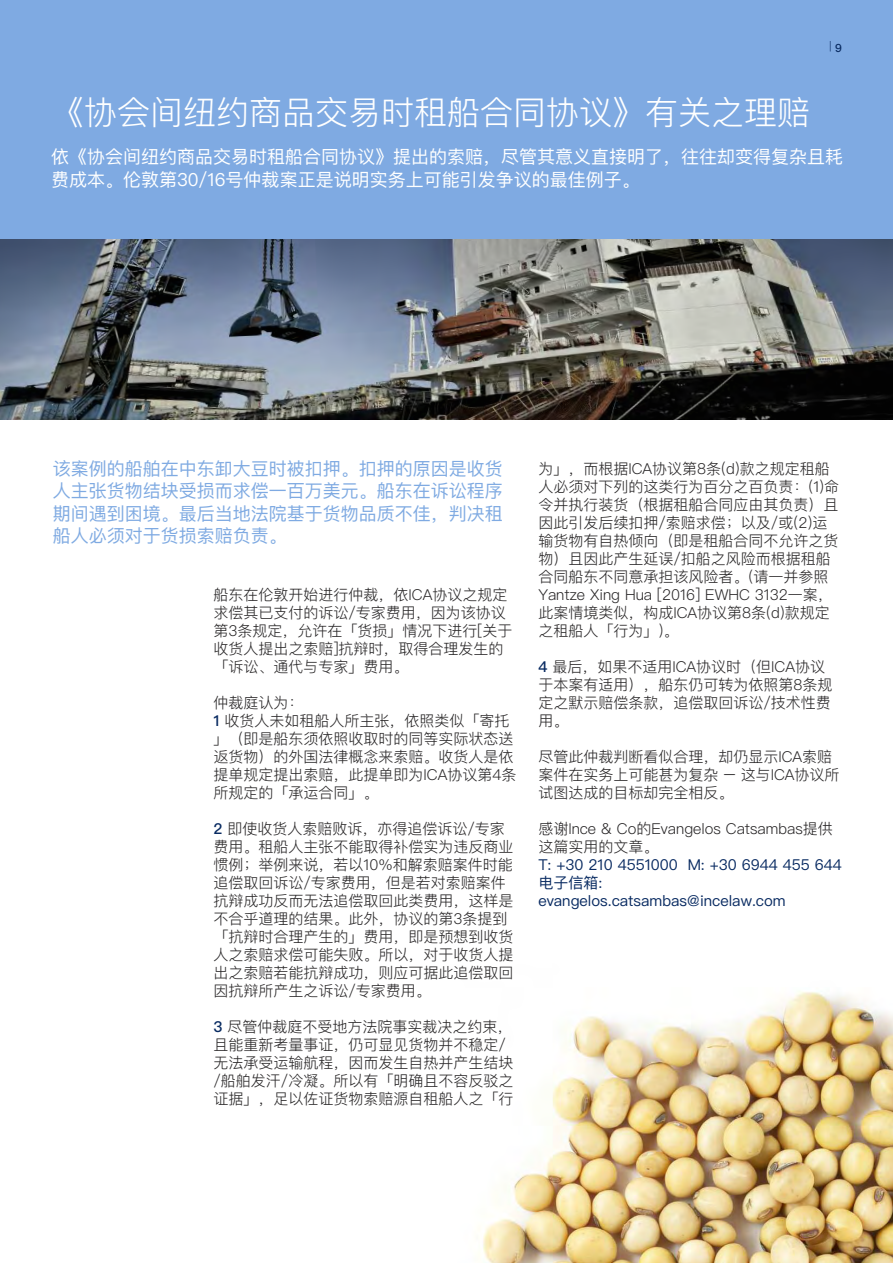
<style>
.page{position:relative;width:893px;height:1263px;background:#fff}
.page>*{position:absolute;margin:0;border:0;box-sizing:border-box;transform-origin:0 0}
.t1{font:300 33px "Ping Fang SC";color:#fff}
.t2{font:18px/22.5px "Ping Fang SC";color:#7faae2;text-align:justify}
.t3{font:18px/22.5px "Ping Fang SC";color:#fff}
.t4{font:300 15px/18px "Ping Fang SC";color:#272526}
.t5{font:15px/18px "Ping Fang SC";color:#082a61}
.t6{font:300 10.5px "Ping Fang SC";color:#082a61}
.s1{font-weight:500;font-size:11.25px}
.s2{font-weight:500;color:#082a61}
</style>
<div class="page">
<div style="left:0;top:0;width:893px;height:412px;background:#7faae2"></div>
<img style="left:483px;top:991px;width:410px;height:272px">
<img style="left:0;top:240px;width:893px;height:180px">
<p class="t6" style="left:829px;top:40px;width:14px">| <span class="s1">9</span></p>
<h1 class="t1" style="left:51px;top:92px;width:761px">《协会间纽约商品交易时租船合同协议》有关之理赔</h1>
<p class="t3" style="left:51px;top:145px;width:794px">依《协会间纽约商品交易时租船合同协议》提出的索赔，尽管其意义直接明了，往往却变得复杂且耗费成本。伦敦第30/16号仲裁案正是说明实务上可能引发争议的最佳例子。</p>
<p class="t2" style="left:53px;top:457px;width:452px">该案例的船舶在中东卸大豆时被扣押。扣押的原因是收货人主张货物结块受损而求偿一百万美元。船东在诉讼程序期间遇到困境。最后当地法院基于货物品质不佳，判决租船人必须对于货损索赔负责。</p>
<p class="t4" style="left:213px;top:585px;width:300px">船东在伦敦开始进行仲裁，依ICA协议之规定求偿其已支付的诉讼/专家费用，因为该协议第3条规定，允许在「货损」情况下进行[关于收货人提出之索赔]抗辩时，取得合理发生的「诉讼、通代与专家」费用。</p>
<p class="t4" style="left:213px;top:693px;width:304px">仲裁庭认为：<br><span class="s2">1</span> 收货人未如租船人所主张，依照类似「寄托」（即是船东须依照收取时的同等实际状态送返货物）的外国法律概念来索赔。收货人是依提单规定提出索赔，此提单即为ICA协议第4条所规定的「承运合同」。</p>
<p class="t4" style="left:213px;top:819px;width:302px"><span class="s2">2</span> 即使收货人索赔败诉，亦得追偿诉讼/专家费用。租船人主张不能取得补偿实为违反商业惯例；举例来说，若以10%和解索赔案件时能追偿取回诉讼/专家费用，但是若对索赔案件抗辩成功反而无法追偿取回此类费用，这样是不合乎道理的结果。此外，协议的第3条提到「抗辩时合理产生的」费用，即是预想到收货人之索赔求偿可能失败。所以，对于收货人提出之索赔若能抗辩成功，则应可据此追偿取回因抗辩所产生之诉讼/专家费用。</p>
<p class="t4" style="left:213px;top:1017px;width:302px"><span class="s2">3</span> 尽管仲裁庭不受地方法院事实裁决之约束，且能重新考量事证，仍可显见货物并不稳定/无法承受运输航程，因而发生自热并产生结块/船舶发汗/冷凝。所以有「明确且不容反驳之证据」，足以佐证货物索赔源自租船人之「行</p>
<p class="t4" style="left:538px;top:459px;width:302px">为」，而根据ICA协议第8条(d)款之规定租船人必须对下列的这类行为百分之百负责：(1)命令并执行装货（根据租船合同应由其负责）且因此引发后续扣押/索赔求偿；以及/或(2)运输货物有自热倾向（即是租船合同不允许之货物）且因此产生延误/扣船之风险而根据租船合同船东不同意承担该风险者。(请一并参照<br>Yantze Xing Hua [2016] EWHC 3132一案，此案情境类似，构成ICA协议第8条(d)款规定之租船人「行为」)。</p>
<p class="t4" style="left:538px;top:657px;width:296px"><span class="s2">4</span> 最后，如果不适用ICA协议时（但ICA协议于本案有适用），船东仍可转为依照第8条规定之默示赔偿条款，追偿取回诉讼/技术性费用。</p>
<p class="t4" style="left:538px;top:747px;width:303px">尽管此仲裁判断看似合理，却仍显示ICA索赔案件在实务上可能甚为复杂 – 这与ICA协议所试图达成的目标却完全相反。</p>
<p class="t4" style="left:538px;top:819px;width:296px">感谢Ince &amp; Co的Evangelos Catsambas提供这篇实用的文章。</p>
<p class="t5" style="left:538px;top:855px;width:305px">T: +30 210 4551000 M: +30 6944 455 644电子信箱: evangelos.catsambas@incelaw.com</p>
</div>
